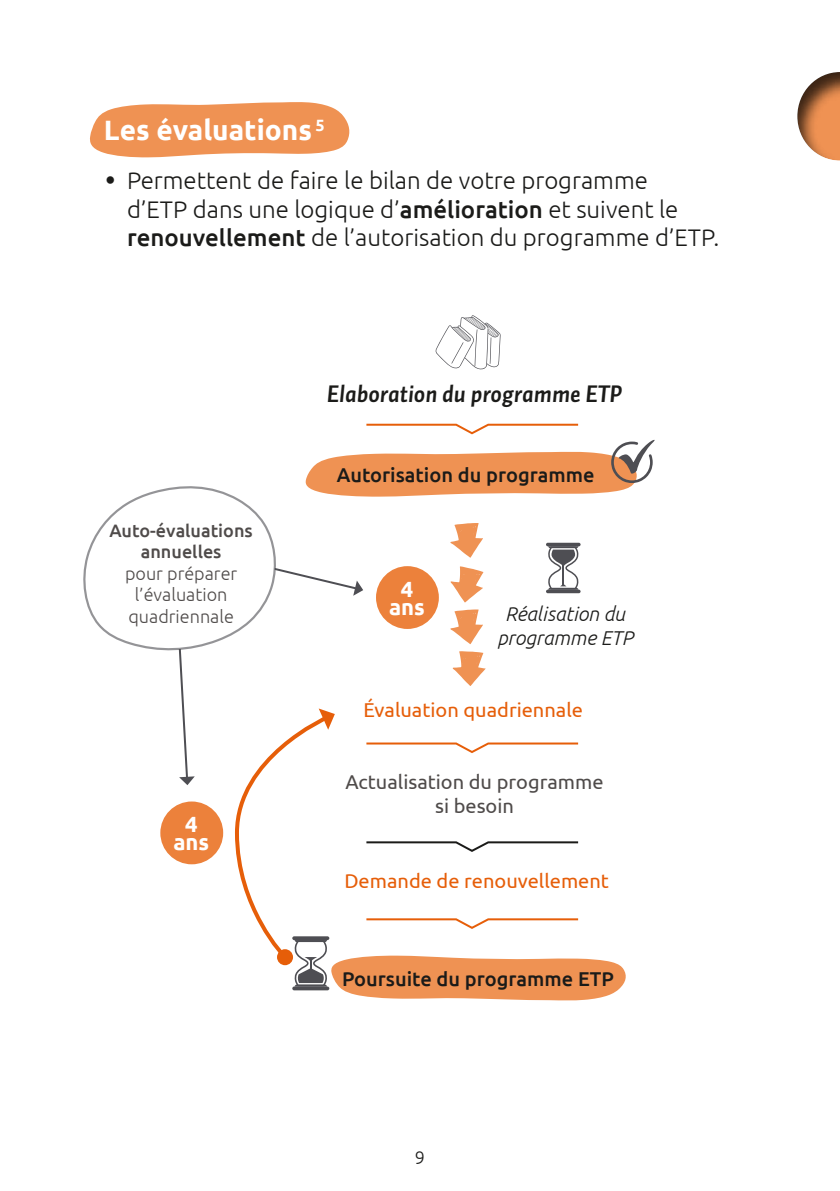
<style>
.page{position:relative;width:840px;height:1191px;background:#fff}
.page>*{position:absolute;margin:0;border:0;box-sizing:border-box;transform-origin:0 0}
.t1{font:700 28px "Ubuntu";color:#fff}
.t2{font:300 24px/28.8px "Ubuntu";color:#1b1b19}
.t3{font:24px "Auto Pro Bold Italic 1";color:#1b1b19}
.t4{font:700 22px/18px "Ubuntu";color:#fff;text-align:center}
.t5{font:500 20px "Ubuntu";color:#1b1b19}
.t6{font:20px "Ubuntu";color:#e65e09}
.t7{font:20px/24px "Ubuntu";color:#4f4b4a;text-align:center}
.t8{font:italic 300 20px/24px "Ubuntu";color:#1b1b19;text-align:center}
.t9{font:300 18px/21.6px "Ubuntu";color:#4f4b4a;text-align:center}
.t10{font:500 18px/21.6px "Ubuntu";color:#4f4b4a;text-align:center}
.t11{font:300 18px "Ubuntu";color:#1b1b19}
.s1{font-family:"Avant Garde";font-weight:400}
.s2{font-weight:500}
</style>
<div class="page">
<svg style="left:90px;top:102px;width:260px;height:55px;background:#f1a069"></svg>
<div style="left:777px;top:49px;width:62px;height:130px;background:#000;opacity:.75"></div>
<svg style="left:435px;top:315px;width:65px;height:55px"></svg>
<svg style="left:83px;top:423px;width:571px;height:577px"></svg>
<p class="t1" style="left:104px;top:113px;width:222px">Les évaluations <sup>5</sup></p>
<p class="t2" style="left:127px;top:165px;width:593px;text-indent:-24px"><span class="s1">•</span> Permettent de faire le bilan de votre programme<br>d’ETP dans une logique d’<span class="s2">amélioration</span> et suivent le <span class="s2">renouvellement</span> de l’autorisation du programme d’ETP.</p>
<p class="t3" style="left:326px;top:377px;width:297px">Elaboration du programme ETP</p>
<p class="t10" style="left:109px;top:519px;width:145px">Auto-évaluations annuelles</p>
<p class="t9" style="left:125px;top:562px;width:114px">pour préparer l’évaluation quadriennale</p>
<p class="t4" style="left:173px;top:815px;width:37px">4 ans</p>
<p class="t5" style="left:337px;top:462px;width:259px">Autorisation du programme</p>
<p class="t4" style="left:389px;top:579px;width:37px">4 ans</p>
<p class="t8" style="left:497px;top:602px;width:137px">Réalisation du programme ETP</p>
<p class="t6" style="left:363px;top:698px;width:221px">Évaluation quadriennale</p>
<p class="t7" style="left:345px;top:769px;width:259px">Actualisation du programme si besoin</p>
<p class="t6" style="left:344px;top:868px;width:266px">Demande de renouvellement</p>
<p class="t5" style="left:342px;top:966px;width:273px">Poursuite du programme ETP</p>
<p class="t11" style="left:414px;top:1146px;width:12px">9</p>
</div>
